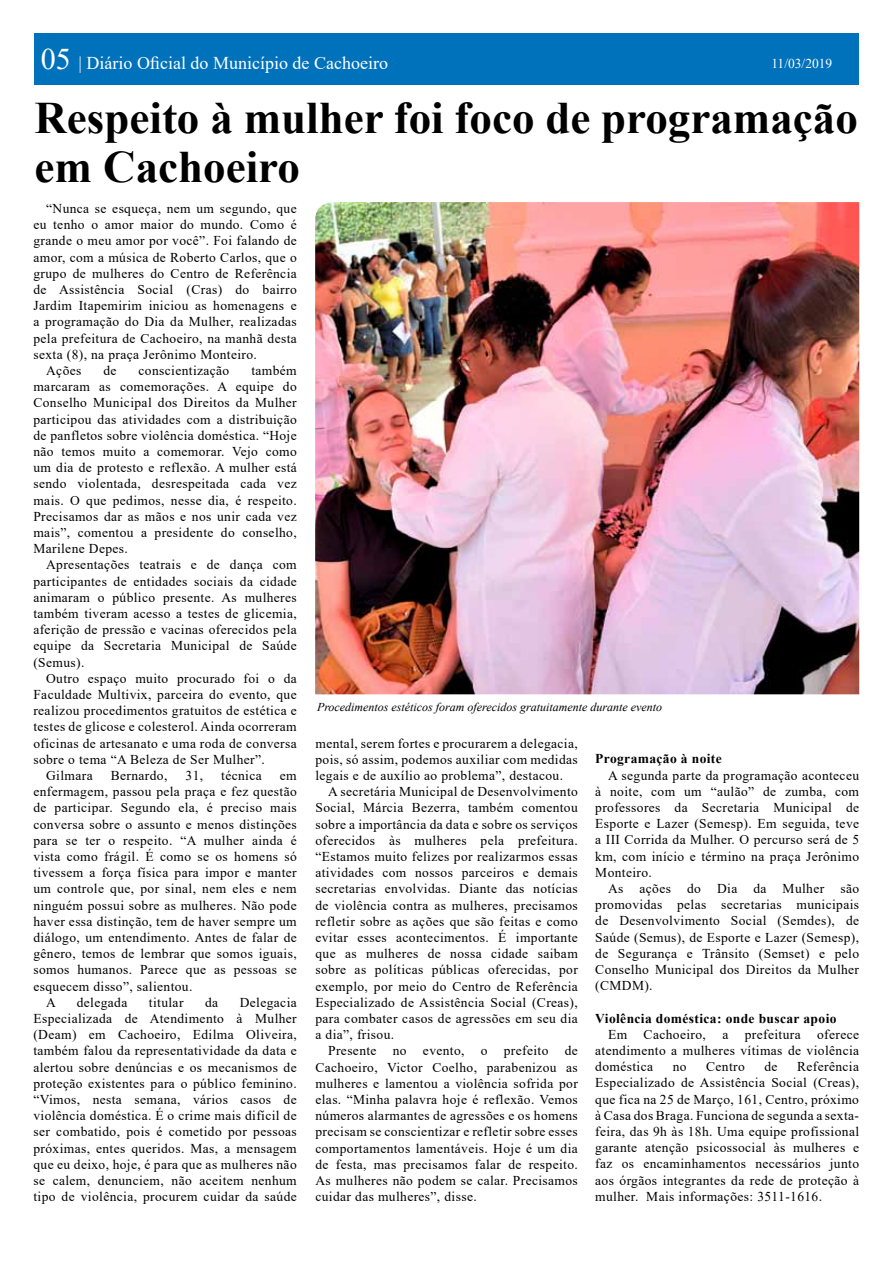
<style>
.page{position:relative;width:893px;height:1263px;background:#fff}
.page>*{position:absolute;margin:0;border:0;box-sizing:border-box;transform-origin:0 0}
.t1{font:700 45px/49.5px "Times New Roman";color:#000}
.t2{font:18px "Times New Roman";color:#fff}
.t3{font:13.5px/16.2px "Times New Roman";letter-spacing:.03em;color:#000;text-align:justify}
.t4{font:700 13.5px "Times New Roman";letter-spacing:.03em;color:#000}
.t5{font:13.5px "Times New Roman";color:#fff}
.t6{font:italic 12px "Times New Roman";color:#000}
.s1{font-size:30px}
</style>
<div class="page">
<img style="left:315px;top:202px;width:544px;height:492px">
<div style="left:34px;top:34px;width:824px;height:51px;background:#0072bc"></div>
<h2 class="t2" style="left:41px;top:50px;width:349px"><span class="s1">05</span> | Diário Oficial do Município de Cachoeiro</h2>
<p class="t5" style="left:771px;top:54px;width:63px">11/03/2019</p>
<h1 class="t1" style="left:34px;top:91px;width:825px">Respeito à mulher foi foco de programação em Cachoeiro</h1>
<p class="t3" style="left:46px;top:200px;width:252px">“Nunca se esqueça, nem um segundo, que</p>
<p class="t3" style="left:33px;top:216px;width:265px">eu tenho o amor maior do mundo. Como é</p>
<p class="t3" style="left:33px;top:232px;width:265px">grande o meu amor por você”. Foi falando de</p>
<p class="t3" style="left:33px;top:248px;width:265px">amor, com a música de Roberto Carlos, que o</p>
<p class="t3" style="left:33px;top:265px;width:265px">grupo de mulheres do Centro de Referência</p>
<p class="t3" style="left:33px;top:281px;width:265px">de Assistência Social (Cras) do bairro</p>
<p class="t3" style="left:33px;top:297px;width:265px">Jardim Itapemirim iniciou as homenagens e</p>
<p class="t3" style="left:33px;top:313px;width:265px">a programação do Dia da Mulher, realizadas</p>
<p class="t3" style="left:33px;top:329px;width:265px">pela prefeitura de Cachoeiro, na manhã desta</p>
<p class="t3" style="left:33px;top:346px;width:225px">sexta (8), na praça Jerônimo Monteiro.</p>
<p class="t3" style="left:46px;top:362px;width:37px">Ações</p>
<p class="t3" style="left:103px;top:362px;width:15px">de</p>
<p class="t3" style="left:139px;top:362px;width:92px">conscientização</p>
<p class="t3" style="left:33px;top:362px;width:265px;text-indent:218px">também marcaram as comemorações. A equipe do Conselho Municipal dos Direitos da Mulher participou das atividades com a distribuição de panfletos sobre violência doméstica. “Hoje não temos muito a comemorar. Vejo como um dia de protesto e reflexão. A mulher está sendo violentada, desrespeitada cada vez mais. O que pedimos, nesse dia, é respeito.<br>Precisamos dar as mãos e nos unir cada vez mais”, comentou a presidente do conselho, Marilene Depes.</p>
<p class="t3" style="left:33px;top:556px;width:265px;text-indent:13px">Apresentações teatrais e de dança com participantes de entidades sociais da cidade animaram o público presente. As mulheres também tiveram acesso a testes de glicemia, aferição de pressão e vacinas oferecidos pela equipe da Secretaria Municipal de Saúde (Semus).</p>
<p class="t3" style="left:46px;top:670px;width:252px">Outro espaço muito procurado foi o da</p>
<p class="t3" style="left:33px;top:686px;width:265px">Faculdade Multivix, parceira do evento, que</p>
<p class="t3" style="left:33px;top:702px;width:265px">realizou procedimentos gratuitos de estética e</p>
<p class="t3" style="left:33px;top:718px;width:265px">testes de glicose e colesterol. Ainda ocorreram</p>
<p class="t3" style="left:33px;top:734px;width:265px">oficinas de artesanato e uma roda de conversa</p>
<p class="t3" style="left:33px;top:751px;width:233px">sobre o tema “A Beleza de Ser Mulher”.</p>
<p class="t3" style="left:46px;top:767px;width:48px">Gilmara</p>
<p class="t3" style="left:111px;top:767px;width:58px">Bernardo,</p>
<p class="t3" style="left:186px;top:767px;width:19px">31,</p>
<p class="t3" style="left:221px;top:767px;width:42px">técnica</p>
<p class="t3" style="left:280px;top:767px;width:18px">em</p>
<p class="t3" style="left:33px;top:783px;width:265px">enfermagem, passou pela praça e fez questão</p>
<p class="t3" style="left:33px;top:799px;width:265px">de participar. Segundo ela, é preciso mais</p>
<p class="t3" style="left:33px;top:815px;width:265px">conversa sobre o assunto e menos distinções</p>
<p class="t3" style="left:33px;top:832px;width:265px">para se ter o respeito. “A mulher ainda é</p>
<p class="t3" style="left:33px;top:848px;width:265px">vista como frágil. É como se os homens só</p>
<p class="t3" style="left:33px;top:864px;width:265px">tivessem a força física para impor e manter</p>
<p class="t3" style="left:33px;top:880px;width:265px">um controle que, por sinal, nem eles e nem</p>
<p class="t3" style="left:33px;top:896px;width:265px">ninguém possui sobre as mulheres. Não pode</p>
<p class="t3" style="left:33px;top:913px;width:265px">haver essa distinção, tem de haver sempre um</p>
<p class="t3" style="left:33px;top:929px;width:265px">diálogo, um entendimento. Antes de falar de</p>
<p class="t3" style="left:33px;top:945px;width:265px">gênero, temos de lembrar que somos iguais,</p>
<p class="t3" style="left:33px;top:961px;width:265px">somos humanos. Parece que as pessoas se</p>
<p class="t3" style="left:33px;top:977px;width:161px">esquecem disso”, salientou.</p>
<p class="t3" style="left:46px;top:994px;width:11px">A</p>
<p class="t3" style="left:77px;top:994px;width:52px">delegada</p>
<p class="t3" style="left:149px;top:994px;width:36px">titular</p>
<p class="t3" style="left:205px;top:994px;width:15px">da</p>
<p class="t3" style="left:33px;top:994px;width:265px;text-indent:206px">Delegacia Especializada de Atendimento à Mulher (Deam) em Cachoeiro, Edilma Oliveira, também falou da representatividade da data e alertou sobre denúncias e os mecanismos de proteção existentes para o público feminino. “Vimos, nesta semana, vários casos de violência doméstica. É o crime mais difícil de ser combatido, pois é cometido por pessoas próximas, entes queridos. Mas, a mensagem que eu deixo, hoje, é para que as mulheres não se calem, denunciem, não aceitem nenhum tipo de violência, procurem cuidar da saúde</p>
<p class="t6" style="left:317px;top:699px;width:347px">Procedimentos estéticos foram oferecidos gratuitamente durante evento</p>
<p class="t3" style="left:315px;top:734px;width:264px">mental, serem fortes e procurarem a delegacia, pois, só assim, podemos auxiliar com medidas legais e de auxílio ao problema”, destacou.</p>
<p class="t3" style="left:315px;top:783px;width:264px;text-indent:13px">A secretária Municipal de Desenvolvimento Social, Márcia Bezerra, também comentou sobre a importância da data e sobre os serviços oferecidos às mulheres pela prefeitura. “Estamos muito felizes por realizarmos essas atividades com nossos parceiros e demais secretarias envolvidas. Diante das notícias de violência contra as mulheres, precisamos refletir sobre as ações que são feitas e como evitar esses acontecimentos. É importante que as mulheres de nossa cidade saibam sobre as políticas públicas oferecidas, por exemplo, por meio do Centro de Referência Especializado de Assistência Social (Creas), para combater casos de agressões em seu dia a dia”, frisou.</p>
<p class="t3" style="left:315px;top:1042px;width:264px;text-indent:13px">Presente no evento, o prefeito de Cachoeiro, Victor Coelho, parabenizou as mulheres e lamentou a violência sofrida por elas. “Minha palavra hoje é reflexão. Vemos números alarmantes de agressões e os homens precisam se conscientizar e refletir sobre esses comportamentos lamentáveis. Hoje é um dia de festa, mas precisamos falar de respeito.<br>As mulheres não podem se calar. Precisamos cuidar das mulheres”, disse.</p>
<p class="t4" style="left:595px;top:749px;width:128px">Programação à noite</p>
<p class="t3" style="left:595px;top:766px;width:265px;text-indent:13px">A segunda parte da programação aconteceu à noite, com um “aulão” de zumba, com professores da Secretaria Municipal de Esporte e Lazer (Semesp). Em seguida, teve a III Corrida da Mulher. O percurso será de 5 km, com início e término na praça Jerônimo Monteiro.</p>
<p class="t3" style="left:595px;top:880px;width:265px;text-indent:13px">As ações do Dia da Mulher são promovidas pelas secretarias municipais de Desenvolvimento Social (Semdes), de Saúde (Semus), de Esporte e Lazer (Semesp), de Segurança e Trânsito (Semset) e pelo Conselho Municipal dos Direitos da Mulher (CMDM).</p>
<p class="t4" style="left:595px;top:1008px;width:243px">Violência doméstica: onde buscar apoio</p>
<p class="t3" style="left:595px;top:1026px;width:265px;text-indent:13px">Em Cachoeiro, a prefeitura oferece atendimento a mulheres vítimas de violência doméstica</p>
<p class="t3" style="left:595px;top:1058px;width:265px;text-indent:202px">Referência Especializado de Assistência Social (Creas), que fica na 25 de Março, 161, Centro, próximo à Casa dos Braga. Funciona de segunda a sexta&shy;feira, das 9h às 18h. Uma equipe profissional garante atenção psicossocial às mulheres e faz os encaminhamentos necessários junto aos órgãos integrantes da rede de proteção à mulher. Mais informações: 3511-1616.</p>
<p class="t3" style="left:673px;top:1058px;width:15px">no</p>
<p class="t3" style="left:706px;top:1058px;width:40px">Centro</p>
<p class="t3" style="left:764px;top:1058px;width:15px">de</p>
</div>
